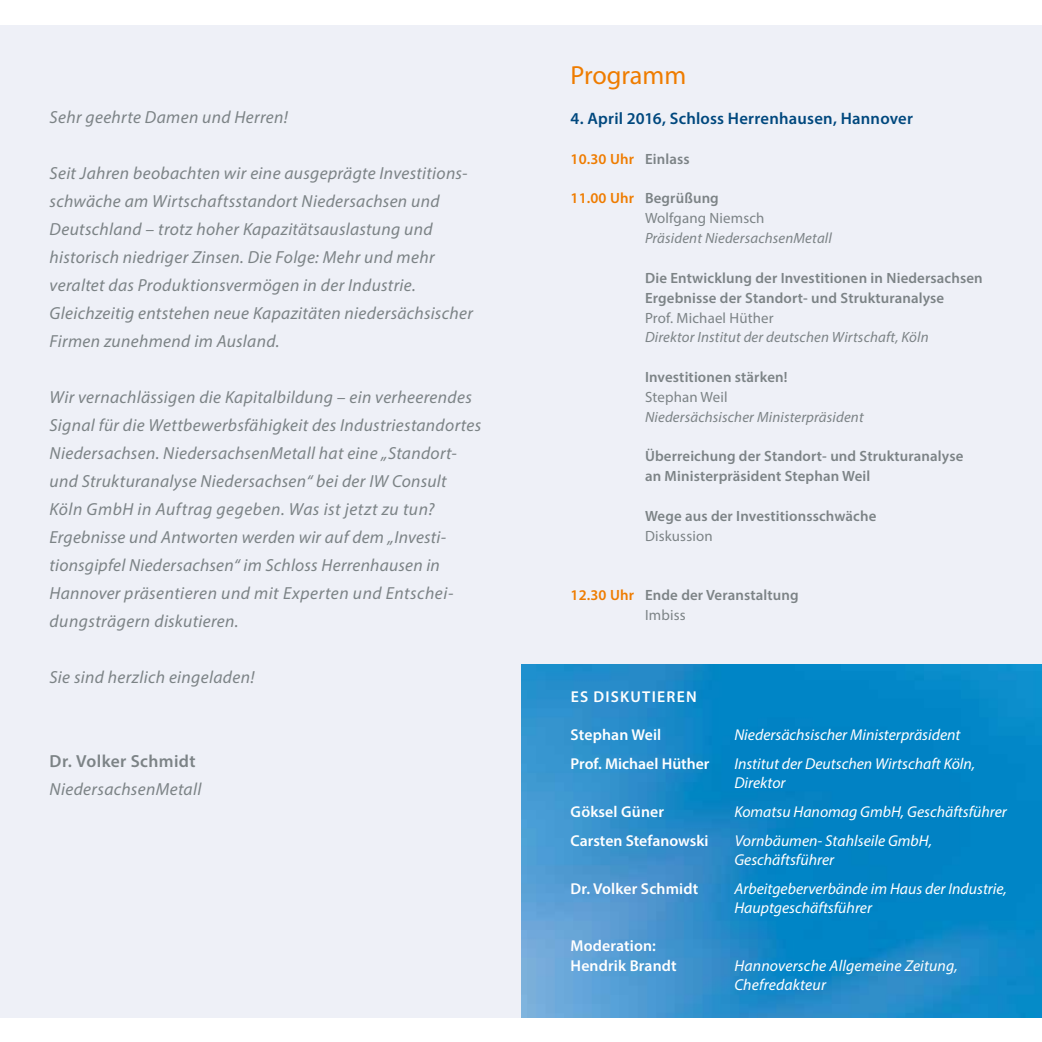
<style>
.page{position:relative;width:1042px;height:1042px;background:#fff}
.page>*{position:absolute;margin:0;border:0;box-sizing:border-box;transform-origin:0 0}
.t1{font:26.25px "Myriad Pro";letter-spacing:-.005em;color:#ef7c00}
.t2{font:italic 17.5px/28px "Myriad Pro";letter-spacing:.02em;color:#7c8386}
.t3{font:600 17.5px "Myriad Pro";letter-spacing:.02em;color:#7c8386}
.t4{font:600 16.62px "Myriad Pro";letter-spacing:.015em;color:#00487e}
.t5{font:italic 15.75px/19.2px "Myriad Pro";color:#fff}
.t6{font:600 15.75px/19.2px "Myriad Pro";letter-spacing:.01em;color:#fff}
.t7{font:600 15.75px "Myriad Pro";letter-spacing:.08em;color:#fff}
.t8{font:600 14.88px/19.8px "Myriad Pro";letter-spacing:.01em;color:#7c8386}
.t9{font:italic 14.88px "Myriad Pro";letter-spacing:.01em;color:#7c8386}
.t10{font:14.88px/19.8px "Myriad Pro";letter-spacing:.01em;color:#7c8386}
.t11{font:600 14.88px "Myriad Pro";letter-spacing:.01em;color:#ef7c00}
.s1{color:#7c8386}
.s2{font-weight:600;color:#ef7c00}
.s3{font-weight:600}
.s4{color:#ef7c00}
.s5{font-weight:400}
</style>
<div class="page">
<div style="left:0;top:25px;width:1042px;height:992px;background:#eef0f7"></div>
<img style="left:521px;top:665px;width:521px;height:352px">
<p class="t2" style="left:50px;top:103px;width:240px">Sehr geehrte Damen und Herren!</p>
<p class="t2" style="left:50px;top:159px;width:425px">Seit Jahren beobachten wir eine ausgeprägte Investitions&shy;schwäche am Wirtschaftsstandort Niedersachsen und Deutschland – trotz hoher Kapazitätsauslastung und historisch niedriger Zinsen. Die Folge: Mehr und mehr veraltet das Produktionsvermögen in der Industrie.<br>Gleichzeitig entstehen neue Kapazitäten niedersächsischer Firmen zunehmend im Ausland.</p>
<p class="t2" style="left:50px;top:383px;width:433px">Wir vernachlässigen die Kapitalbildung – ein verheerendes Signal für die Wettbewerbsfähigkeit des Industriestandortes Niedersachsen. NiedersachsenMetall hat eine „Standort&shy;und Strukturanalyse Niedersachsen“ bei der IW Consult Köln GmbH in Auftrag gegeben. Was ist jetzt zu tun?<br>Ergebnisse und Antworten werden wir auf dem „Investi&shy;tionsgipfel Niedersachsen“ im Schloss Herrenhausen in Hannover präsentieren und mit Experten und Entschei&shy;dungsträgern diskutieren.</p>
<p class="t2" style="left:50px;top:663px;width:206px">Sie sind herzlich eingeladen!</p>
<p class="t3" style="left:50px;top:750px;width:147px">Dr. Volker Schmidt</p>
<p class="t2" style="left:50px;top:775px;width:153px">NiedersachsenMetall</p>
<h1 class="t1" style="left:570px;top:59px;width:117px">Programm</h1>
<p class="t4" style="left:570px;top:108px;width:344px">4. April 2016, Schloss Herrenhausen, Hannover</p>
<p class="t11" style="left:570px;top:149px;width:121px">10.30 Uhr <span class="s1">Einlass</span></p>
<p class="t10" style="left:645px;top:188px;width:121px;text-indent:-74px"><span class="s2">11.00 Uhr</span> <span class="s3">Begrüßung<br></span>Wolfgang Niemsch</p>
<p class="t9" style="left:645px;top:229px;width:188px">Präsident NiedersachsenMetall</p>
<p class="t8" style="left:645px;top:268px;width:339px">Die Entwicklung der Investitionen in Niedersachsen<br>Ergebnisse der Standort- und Strukturanalyse</p>
<p class="t10" style="left:645px;top:307px;width:130px">Prof. Michael Hüther</p>
<p class="t9" style="left:645px;top:328px;width:285px">Direktor Institut der deutschen Wirtschaft, Köln</p>
<p class="t8" style="left:645px;top:367px;width:144px">Investitionen stärken!</p>
<p class="t10" style="left:645px;top:387px;width:84px">Stephan Weil</p>
<p class="t9" style="left:645px;top:407px;width:220px">Niedersächsischer Ministerpräsident</p>
<p class="t8" style="left:645px;top:446px;width:320px">Überreichung der Standort- und Strukturanalyse an Ministerpräsident Stephan Weil</p>
<p class="t8" style="left:645px;top:506px;width:233px">Wege aus der Investitionsschwäche</p>
<p class="t10" style="left:645px;top:526px;width:69px">Diskussion</p>
<p class="t8" style="left:645px;top:585px;width:155px;text-indent:-74px"><span class="s4">12.30 Uhr</span> Ende der Veranstaltung<br><span class="s5">Imbiss</span></p>
<p class="t7" style="left:571px;top:686px;width:128px">ES DISKUTIEREN</p>
<p class="t6" style="left:570px;top:724px;width:92px">Stephan Weil</p>
<p class="t5" style="left:734px;top:724px;width:228px">Niedersächsischer Ministerpräsident</p>
<p class="t6" style="left:570px;top:753px;width:140px">Prof. Michael Hüther</p>
<p class="t5" style="left:734px;top:753px;width:242px">Institut der Deutschen Wirtschaft Köln,<br>Direktor</p>
<p class="t6" style="left:570px;top:801px;width:95px">Göksel Güner</p>
<p class="t5" style="left:734px;top:801px;width:274px">Komatsu Hanomag GmbH, Geschäftsführer</p>
<p class="t6" style="left:570px;top:830px;width:140px">Carsten Stefanowski</p>
<p class="t5" style="left:734px;top:830px;width:199px">Vornbäumen- Stahlseile GmbH,<br>Geschäftsführer</p>
<p class="t6" style="left:570px;top:878px;width:129px">Dr. Volker Schmidt</p>
<p class="t5" style="left:734px;top:878px;width:274px">Arbeitgeberverbände im Haus der Industrie,<br>Hauptgeschäftsführer</p>
<p class="t6" style="left:570px;top:936px;width:108px">Moderation:<br>Hendrik Brandt</p>
<p class="t5" style="left:734px;top:955px;width:225px">Hannoversche Allgemeine Zeitung,<br>Chefredakteur</p>
</div>
